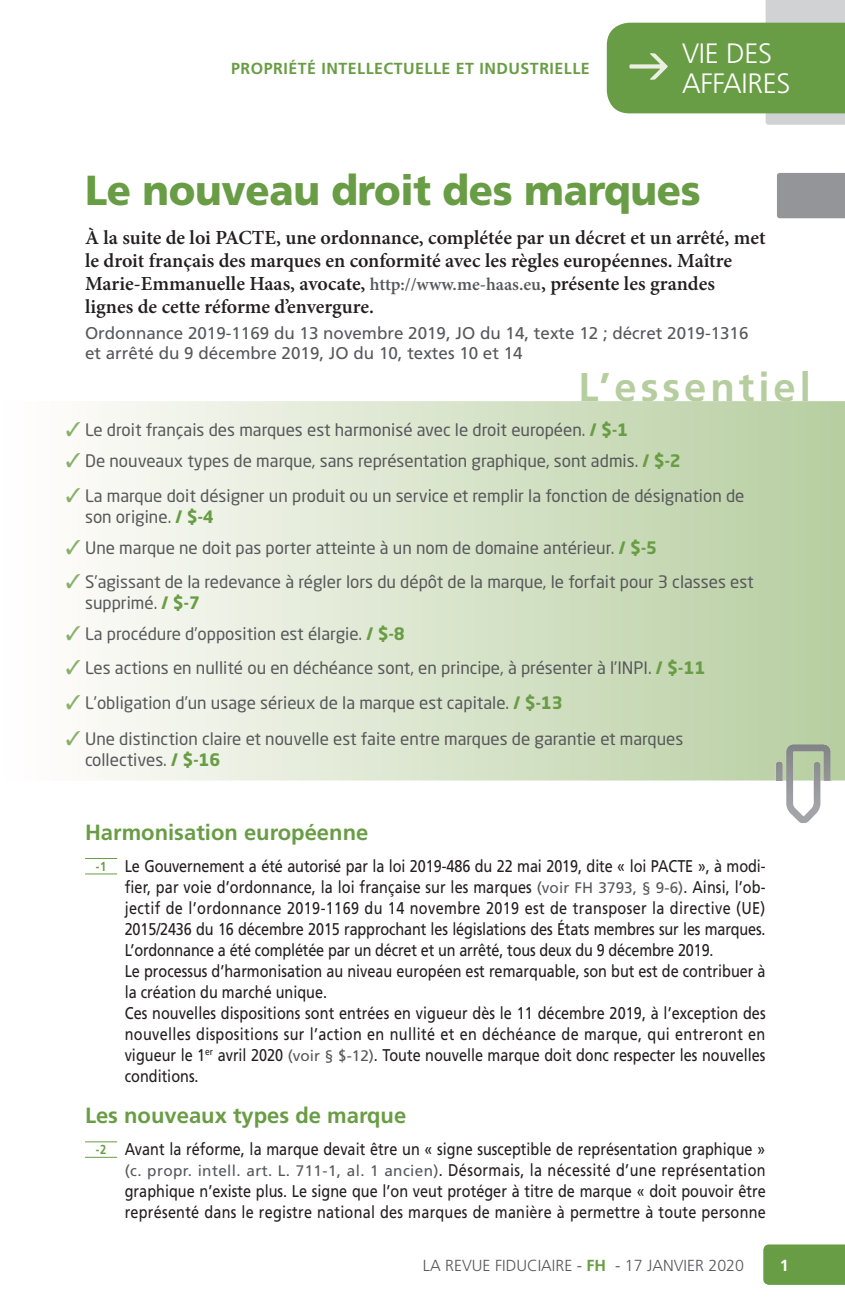
<style>
.page{position:relative;width:845px;height:1304px;background:#fff}
.page>*{position:absolute;margin:0;border:0;box-sizing:border-box;transform-origin:0 0}
.titre_articleThemaVd{font:900 42px "Frutiger LT";letter-spacing:-.01em;color:#699d45;scale:.95 1}
.Titre_Exe_ptsCles{font:700 40px "Frutiger LT";letter-spacing:.1em;color:#b6cd9f}
._000_rubrique_gauche{font:300 28px/30px "Frutiger LT";letter-spacing:-.01em;color:#fff}
.Titre_Niv2{font:700 22px "Frutiger LT";color:#699d45}
.chapeau_texte{font:600 20px/23px "Minion Pro";color:#231f20}
.Texte_Para{font:17px/21px "Frutiger LT";letter-spacing:.005em;color:#231f20;text-align:justify;scale:.85 1}
.Texte_Exe_ptsCles{font:17px/21px "Neo Sans Std";color:#57585a}
.Texte_suite{font:17px/21px "Frutiger LT";color:#231f20;scale:.85 1}
.chapeau_source{font:17px/20px "Frutiger LT";color:#57585a}
._003_sous_rubrique_d{font:700 16px "Frutiger LT";letter-spacing:.03em;color:#699d45}
.t1{font:300 16px "Frutiger LT";color:#57585a}
.t2{font:700 16px "Frutiger LT";color:#fff}
.s1{font-size:18px;color:#57585a}
.s2{color:#88b06a}
.s3{font-weight:700;color:#699d45}
.s4{font-weight:700;font-size:13px;color:#699d45}
.s5{font-size:15.4px;color:#57585a}
</style>
<div class="page">
<div style="left:777px;top:173px;width:68px;height:45px;background:#939598"></div>
<div style="left:763px;top:1244px;width:82px;height:41px;background:#699d45"></div>
<svg style="left:607px;top:0;width:238px;height:125px"></svg>
<hr style="left:85px;top:858px;width:32px;height:1px;background:#699d45">
<hr style="left:85px;top:874px;width:32px;height:1px;background:#699d45">
<hr style="left:85px;top:1141px;width:32px;height:1px;background:#699d45">
<hr style="left:85px;top:1157px;width:32px;height:1px;background:#699d45">
<svg style="left:97px;top:401px;width:748px;height:379px;background:#d7e3ca"></svg>
<img style="left:765px;top:744px;width:80px;height:79px">
<p class="_003_sous_rubrique_d" style="left:231px;top:59px;width:360px">propriété intellectuelle et industrielle</p>
<p class="_000_rubrique_gauche" style="left:682px;top:39px;width:110px">VIE DES<br>AFFAIRES</p>
<p class="titre_articleThemaVd" style="left:85px;top:165px;width:649px">Le nouveau droit des marques</p>
<p class="chapeau_texte" style="left:85px;top:226px;width:682px">À la suite de loi PACTE, une ordonnance, complétée par un décret et un arrêté, met le droit français des marques en conformité avec les règles européennes. Maître Marie-Emmanuelle Haas, avocate, <span class="s1">http://www.me-haas.eu</span>, présente les grandes lignes de cette réforme d’envergure.</p>
<p class="chapeau_source" style="left:85px;top:323px;width:665px">Ordonnance 2019-1169 du 13 novembre 2019, JO du 14, texte 12 ; décret 2019-1316 et arrêté du 9 décembre 2019, JO du 10, textes 10 et 14</p>
<p class="Titre_Exe_ptsCles" style="left:578px;top:364px;width:234px">L’essentiel</p>
<p class="Texte_Exe_ptsCles" style="left:66px;top:419px;width:564px"><span class="s2">✓</span> Le droit français des marques est harmonisé avec le droit européen. <span class="s3">/ $-1</span></p>
<p class="Texte_Exe_ptsCles" style="left:66px;top:450px;width:616px"><span class="s2">✓</span> De nouveaux types de marque, sans représentation graphique, sont admis. <span class="s3">/ $-2</span></p>
<p class="Texte_Exe_ptsCles" style="left:85px;top:485px;width:661px;text-indent:-19px"><span class="s2">✓</span> La marque doit désigner un produit ou un service et remplir la fonction de désignation de son origine. <span class="s3">/ $-4</span></p>
<p class="Texte_Exe_ptsCles" style="left:66px;top:537px;width:593px"><span class="s2">✓</span> Une marque ne doit pas porter atteinte à un nom de domaine antérieur. <span class="s3">/ $-5</span></p>
<p class="Texte_Exe_ptsCles" style="left:85px;top:571px;width:670px;text-indent:-19px"><span class="s2">✓</span> S’agissant de la redevance à régler lors du dépôt de la marque, le forfait pour 3 classes est supprimé. <span class="s3">/ $-7</span></p>
<p class="Texte_Exe_ptsCles" style="left:66px;top:623px;width:340px"><span class="s2">✓</span> La procédure d’opposition est élargie. <span class="s3">/ $-8</span></p>
<p class="Texte_Exe_ptsCles" style="left:66px;top:657px;width:641px"><span class="s2">✓</span> Les actions en nullité ou en déchéance sont, en principe, à présenter à l’INPI. <span class="s3">/ $-11</span></p>
<p class="Texte_Exe_ptsCles" style="left:66px;top:692px;width:498px"><span class="s2">✓</span> L’obligation d’un usage sérieux de la marque est capitale. <span class="s3">/ $-13</span></p>
<p class="Texte_Exe_ptsCles" style="left:85px;top:728px;width:600px;text-indent:-19px"><span class="s2">✓</span> Une distinction claire et nouvelle est faite entre marques de garantie et marques collectives. <span class="s3">/ $-16</span></p>
<p class="Titre_Niv2" style="left:85px;top:819px;width:285px">Harmonisation européenne</p>
<p class="Texte_Para" style="left:125px;top:856px;width:755px;text-indent:-29px"><span class="s4">-1</span> Le Gouvernement a été autorisé par la loi 2019-486 du 22 mai 2019, dite « loi PACTE », à modi&shy;fier, par voie d’ordonnance, la loi française sur les marques <span class="s5">(voir FH 3793, § 9-6)</span>. Ainsi, l’ob&shy;jectif de l’ordonnance 2019-1169 du 14 novembre 2019 est de transposer la directive (UE)<br>2015/2436 du 16 décembre 2015 rapprochant les législations des États membres sur les marques.<br>L’ordonnance a été complétée par un décret et un arrêté, tous deux du 9 décembre 2019.</p>
<p class="Texte_suite" style="left:125px;top:961px;width:755px">Le processus d’harmonisation au niveau européen est remarquable, son but est de contribuer à la création du marché unique.</p>
<p class="Texte_suite" style="left:125px;top:1003px;width:755px;text-align:justify">Ces nouvelles dispositions sont entrées en vigueur dès le 11 décembre 2019, à l’exception des nouvelles dispositions sur l’action en nullité et en déchéance de marque, qui entreront en vigueur le 1<sup>er</sup> avril 2020 <span class="s5">(voir § $-12)</span>. Toute nouvelle marque doit donc respecter les nouvelles conditions.</p>
<p class="Titre_Niv2" style="left:85px;top:1102px;width:323px">Les nouveaux types de marque</p>
<p class="Texte_Para" style="left:125px;top:1139px;width:756px;text-indent:-29px"><span class="s4">-2</span> Avant la réforme, la marque devait être un « signe susceptible de représentation graphique » <span class="s5">(c. propr. intell. art. L. 711-1, al. 1 ancien)</span>. Désormais, la nécessité d’une représentation graphique n’existe plus. Le signe que l’on veut protéger à titre de marque « doit pouvoir être représenté dans le registre national des marques de manière à permettre à toute personne</p>
<p class="t1" style="left:423px;top:1256px;width:260px">LA REVUE FIDUCIAIRE - <span class="s3">FH</span> - 17 JANVIER</p>
<p class="t1" style="left:708px;top:1256px;width:37px">2020</p>
<p class="t2" style="left:780px;top:1256px;width:10px">1</p>
</div>
